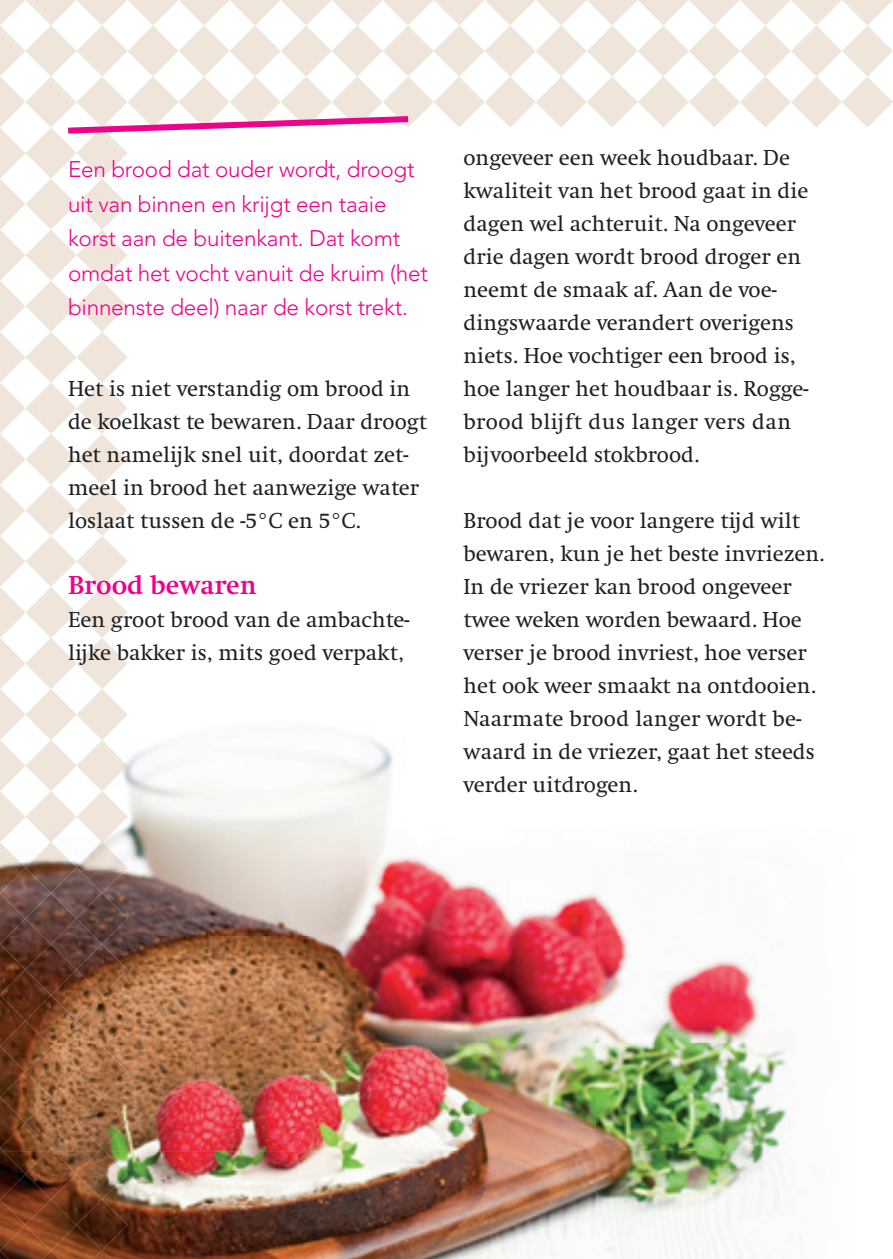
<style>
.page{position:relative;width:893px;height:1259px;background:#fff}
.page>*{position:absolute;margin:0;border:0;box-sizing:border-box;transform-origin:0 0}
.t1{font:700 27px "Swift EF";color:#ed028c}
.t2{font:22.5px/33px "Swift";color:#231f20}
.t3{font:300 22.5px/34.5px "Avenir LT Std";letter-spacing:-.01em;color:#ed028c}
</style>
<div class="page">
<img style="left:0;top:0;width:893px;height:1259px">
<p class="t3" style="left:68px;top:152px;width:361px">Een brood dat ouder wordt, droogt uit van binnen en krijgt een taaie korst aan de buitenkant. Dat komt omdat het vocht vanuit de kruim (het binnenste deel) naar de korst trekt.</p>
<p class="t2" style="left:463px;top:142px;width:347px">ongeveer een week houdbaar. De kwaliteit van het brood gaat in die dagen wel achteruit. Na ongeveer drie dagen wordt brood droger en neemt de smaak af. Aan de voe&shy;dingswaarde verandert overigens niets. Hoe vochtiger een brood is, hoe langer het houdbaar is. Rogge&shy;brood blijft dus langer vers dan bijvoorbeeld stokbrood.</p>
<p class="t2" style="left:68px;top:373px;width:361px">Het is niet verstandig om brood in de koelkast te bewaren. Daar droogt het namelijk snel uit, doordat zet&shy;meel in brood het aanwezige water loslaat tussen de -5°C en 5°C.</p>
<p class="t2" style="left:463px;top:505px;width:363px">Brood dat je voor langere tijd wilt bewaren, kun je het beste invriezen.<br>In de vriezer kan brood ongeveer twee weken worden bewaard. Hoe verser je brood invriest, hoe verser het ook weer smaakt na ontdooien.<br>Naarmate brood langer wordt be&shy;waard in de vriezer, gaat het steeds verder uitdrogen.</p>
<p class="t1" style="left:68px;top:570px;width:190px">Brood bewaren</p>
<p class="t2" style="left:68px;top:604px;width:343px">Een groot brood van de ambachte&shy;lijke bakker is, mits goed verpakt,</p>
</div>
